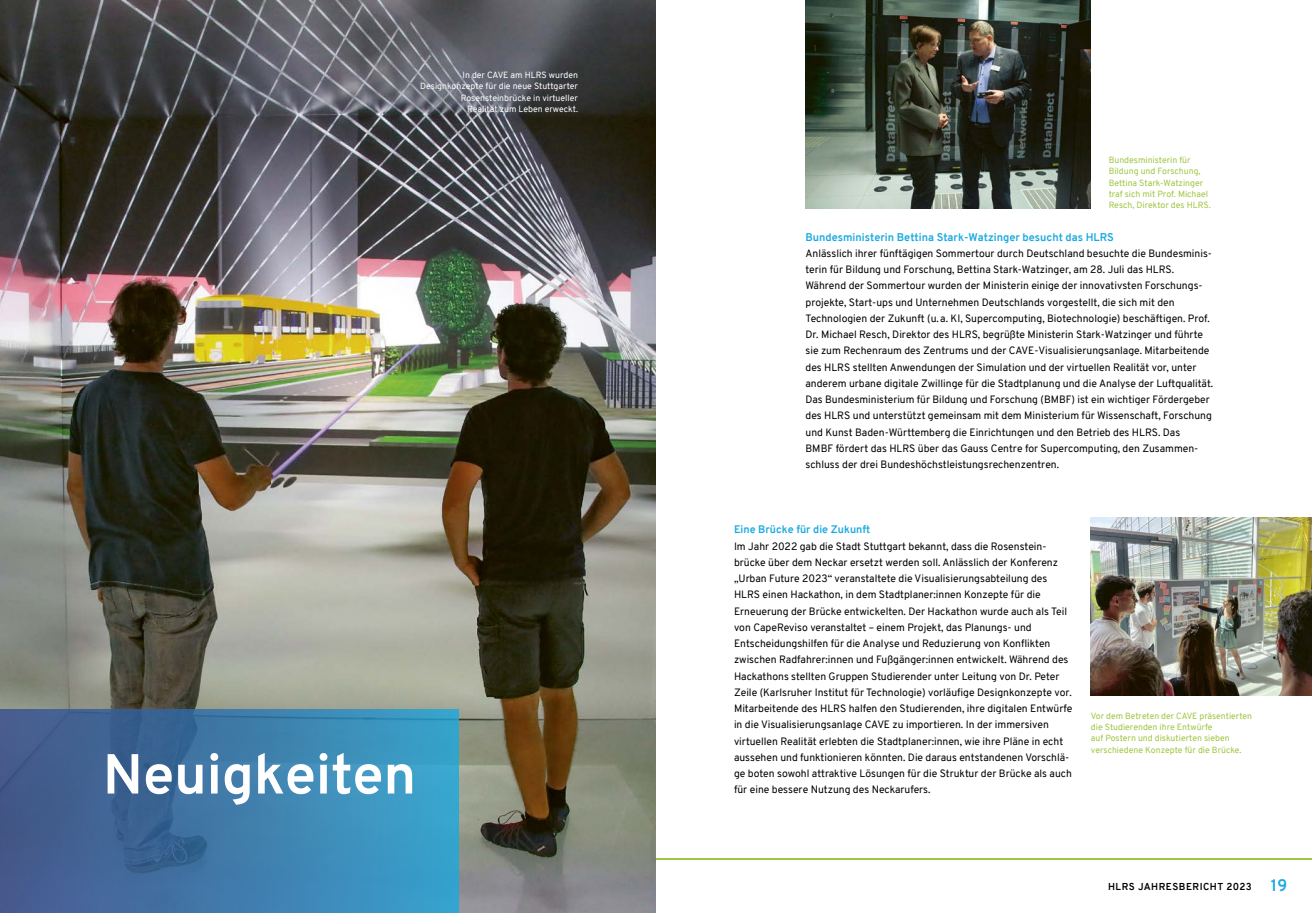
<style>
.page{position:relative;width:1312px;height:913px;background:#fff}
.page>*{position:absolute;margin:0;border:0;box-sizing:border-box;transform-origin:0 0}
.t1{font:700 56.25px "Overpass";color:#fff}
.t2{font:700 11px "Overpass";color:#1baae0}
.t3{font:700 10.75px "Overpass";color:#1baae0}
.t4{font:10.38px/16.2px "Overpass";color:#000}
.t5{font:700 9.75px "Overpass";letter-spacing:.05em;color:#000}
.t6{font:8.75px/11.2px "Overpass";color:#9fc641}
.t7{font:8.75px/11.2px "Overpass";color:#fff;text-align:right}
.s1{font-size:16.25px;color:#1baae0}
</style>
<div class="page">
<img style="left:1090px;top:517px;width:221px;height:178px">
<hr style="left:0;top:858px;width:1311px;height:2px;background:#9fc641">
<img style="left:0;top:0;width:656px;height:912px">
<svg style="left:0;top:709px;width:458px;height:203px;background:#3e7aa7"></svg>
<img style="left:805px;top:0;width:285px;height:208px">
<p class="t7" style="left:420px;top:69px;width:159px">In der CAVE am HLRS wurden<br>Designkonzepte für die neue Stuttgarter<br>Rosensteinbrücke in virtueller<br>Realität zum Leben erweckt.</p>
<h1 class="t1" style="left:103px;top:733px;width:315px">Neuigkeiten</h1>
<p class="t6" style="left:1108px;top:154px;width:103px">Bundesministerin für<br>Bildung und Forschung,<br>Bettina Stark-Watzinger traf sich mit Prof. Michael<br>Resch, Direktor des HLRS.</p>
<p class="t2" style="left:805px;top:229px;width:310px">Bundesministerin Bettina Stark-Watzinger besucht das HLRS</p>
<p class="t4" style="left:805px;top:245px;width:409px">Anlässlich ihrer fünftägigen Sommertour durch Deutschland besuchte die Bundesminis&shy;terin für Bildung und Forschung, Bettina Stark-Watzinger, am 28. Juli das HLRS.<br>Während der Sommertour wurden der Ministerin einige der innovativsten Forschungs&shy;projekte, Start-ups und Unternehmen Deutschlands vorgestellt, die sich mit den Technologien der Zukunft (u.a. KI, Supercomputing, Biotechnologie) beschäftigen. Prof.<br>Dr. Michael Resch, Direktor des HLRS, begrüßte Ministerin Stark-Watzinger und führte sie zum Rechenraum des Zentrums und der CAVE-Visualisierungsanlage. Mitarbeitende des HLRS stellten Anwendungen der Simulation und der virtuellen Realität vor, unter anderem urbane digitale Zwillinge für die Stadtplanung und die Analyse der Luftqualität.<br>Das Bundesministerium für Bildung und Forschung (BMBF) ist ein wichtiger Fördergeber des HLRS und unterstützt gemeinsam mit dem Ministerium für Wissenschaft, Forschung und Kunst Baden-Württemberg die Einrichtungen und den Betrieb des HLRS. Das<br>BMBF fördert das HLRS über das Gauss Centre for Supercomputing, den Zusammen&shy;schluss der drei Bundeshöchstleistungsrechenzentren.</p>
<p class="t3" style="left:733px;top:522px;width:138px">Eine Brücke für die Zukunft</p>
<p class="t4" style="left:733px;top:538px;width:340px">Im Jahr 2022 gab die Stadt Stuttgart bekannt, dass die Rosenstein&shy;brücke über dem Neckar ersetzt werden soll. Anlässlich der Konferenz „Urban Future 2023“ veranstaltete die Visualisierungsabteilung des HLRS einen Hackathon, in dem Stadtplaner:innen Konzepte für die Erneuerung der Brücke entwickelten. Der Hackathon wurde auch als Teil von CapeReviso veranstaltet – einem Projekt, das Planungs- und Entscheidungshilfen für die Analyse und Reduzierung von Konflikten zwischen Radfahrer:innen und Fußgänger:innen entwickelt. Während des Hackathons stellten Gruppen Studierender unter Leitung von Dr. Peter Zeile (Karlsruher Institut für Technologie) vorläufige Designkonzepte vor.<br>Mitarbeitende des HLRS halfen den Studierenden, ihre digitalen Entwürfe in die Visualisierungsanlage CAVE zu importieren. In der immersiven virtuellen Realität erlebten die Stadtplaner:innen, wie ihre Pläne in echt aussehen und funktionieren könnten. Die daraus entstandenen Vorschlä&shy;ge boten sowohl attraktive Lösungen für die Struktur der Brücke als auch für eine bessere Nutzung des Neckarufers.</p>
<p class="t6" style="left:1090px;top:710px;width:163px">Vor dem Betreten der CAVE präsentierten die Studierenden ihre Entwürfe<br>auf Postern und diskutierten sieben verschiedene Konzepte für die Brücke.</p>
<p class="t5" style="left:1107px;top:879px;width:181px">HLRS JAHRESBERICHT 2023 <span class="s1">19</span></p>
</div>
